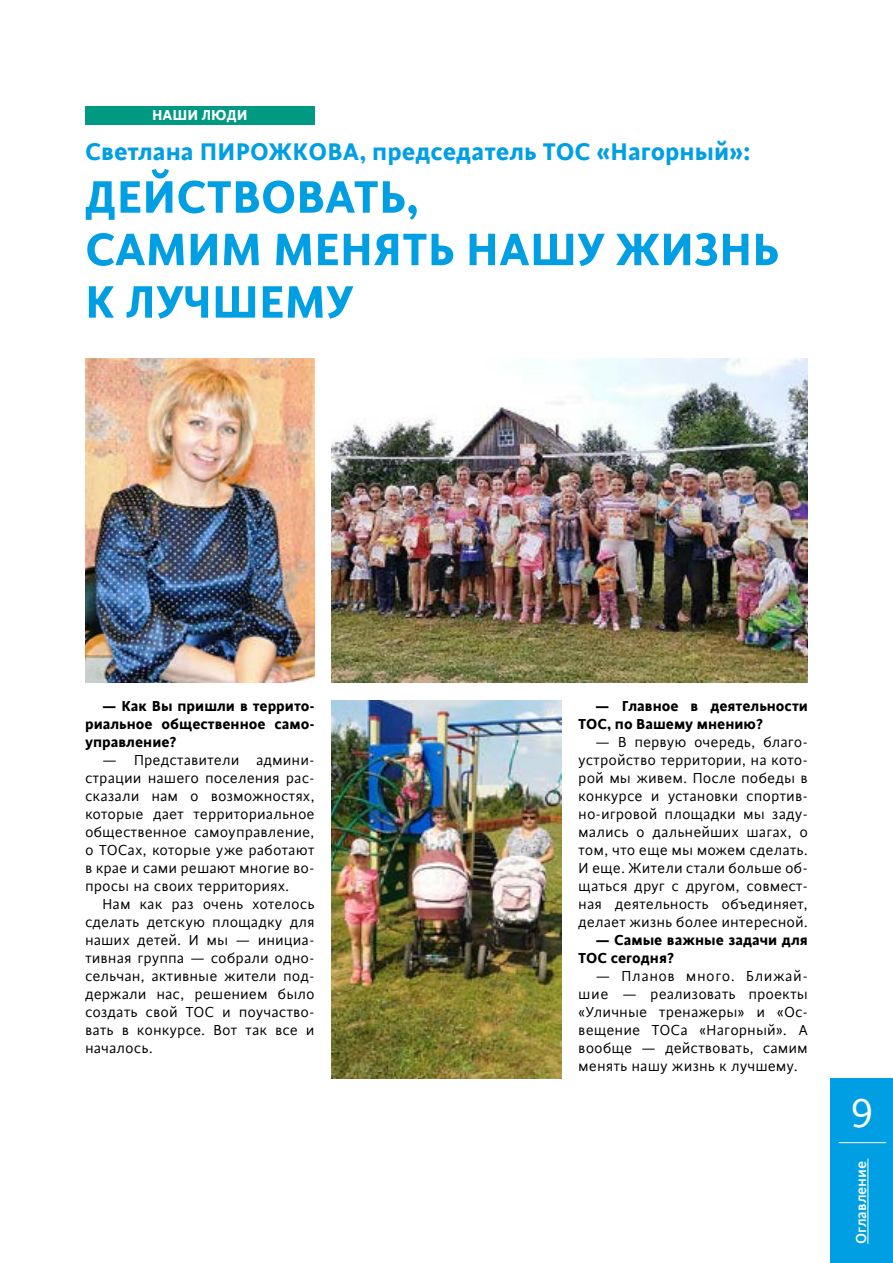
<style>
.page{position:relative;width:893px;height:1263px;background:#fff}
.page>*{position:absolute;margin:0;border:0;box-sizing:border-box;transform-origin:0 0}
.t1{font:700 51px/52.5px "Cinta";color:#009fe3}
.t2{font:45px "Cinta";color:#fff}
.t3{font:700 27px "Cinta";color:#009fe3}
.t4{font:16.2px/18px "Cinta";color:#000;text-align:justify}
.t5{font:700 16.2px/18px "Cinta";color:#000}
.t6{font:500 16.2px "Cinta";color:#fff}
.t7{font:700 16.2px "Cinta";color:#fff}
</style>
<div class="page">
<div style="left:831px;top:1078px;width:62px;height:185px;background:#009fe3"></div>
<hr style="left:867px;top:1158px;width:1px;height:86px;background:#fff">
<hr style="left:838px;top:1142px;width:48px;height:1px;background:#fff">
<div style="left:85px;top:106px;width:230px;height:18px;background:#009982"></div>
<img style="left:332px;top:358px;width:476px;height:324px">
<img style="left:332px;top:700px;width:229px;height:378px">
<img style="left:85px;top:358px;width:230px;height:324px">
<p class="t7" style="left:152px;top:105px;width:97px">НАШИ ЛЮДИ</p>
<h3 class="t3" style="left:85px;top:135px;width:667px">Светлана ПИРОЖКОВА, председатель ТОС «Нагорный»:</h3>
<h1 class="t1" style="left:85px;top:172px;width:696px">ДЕЙСТВОВАТЬ,<br>САМИМ МЕНЯТЬ НАШУ ЖИЗНЬ<br>К ЛУЧШЕМУ</h1>
<p class="t5" style="left:85px;top:697px;width:231px;text-align:justify;text-indent:17px">— Как Вы пришли в террито&shy;риальное общественное само&shy;управление?</p>
<p class="t4" style="left:85px;top:751px;width:231px;text-indent:17px">— Представители админи&shy;страции нашего поселения рас&shy;сказали нам о возможностях, которые дает территориальное общественное самоуправление, о ТОСах, которые уже работают в крае и сами решают многие во&shy;просы на своих территориях.</p>
<p class="t4" style="left:85px;top:895px;width:231px;text-indent:17px">Нам как раз очень хотелось сделать детскую площадку для наших детей. И мы — инициа&shy;тивная группа — собрали одно&shy;сельчан, активные жители под&shy;держали нас, решением было создать свой ТОС и поучаство&shy;вать в конкурсе. Вот так все и началось.</p>
<p class="t5" style="left:578px;top:697px;width:231px;text-indent:17px">— Главное в деятельности<br>ТОС, по Вашему мнению?</p>
<p class="t4" style="left:578px;top:733px;width:231px;text-align:left;text-indent:17px">— В первую очередь, благо&shy;устройство территории, на кото&shy;рой мы живем. После победы в конкурсе и установки спортив&shy;но-игровой площадки мы заду&shy;мались о дальнейших шагах, о том, что еще мы можем сделать.<br>И еще. Жители стали больше об&shy;щаться друг с другом, совмест&shy;ная деятельность объединяет, делает жизнь более интересной.</p>
<p class="t5" style="left:578px;top:931px;width:231px;text-indent:17px">— Самые важные задачи для<br>ТОС сегодня?</p>
<p class="t4" style="left:578px;top:967px;width:231px;text-indent:17px">— Планов много. Ближай&shy;шие — реализовать проекты «Уличные тренажеры» и «Ос&shy;вещение ТОСа «Нагорный». А вообще — действовать, самим менять нашу жизнь к лучшему.</p>
<h2 class="t2" style="left:850px;top:1088px;width:25px">9</h2>
<p class="t6" style="left:852px;top:1244px;width:85px;rotate:-90deg">Оглавление</p>
</div>
